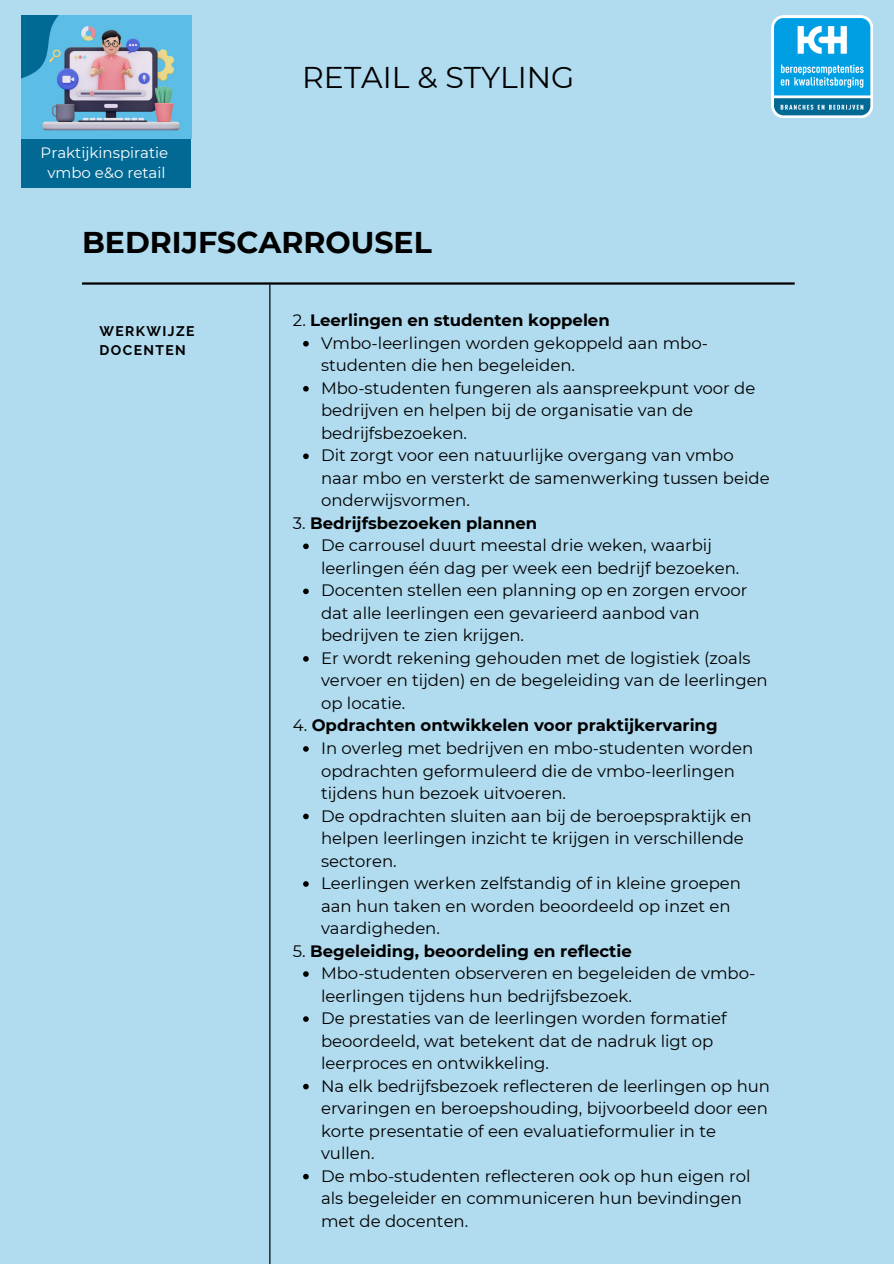
<style>
.page{position:relative;width:894px;height:1264px;background:#fff}
.page>*{position:absolute;margin:0;border:0;box-sizing:border-box;transform-origin:0 0}
.t1{font:700 30px "Montserrat";color:#000}
.t2{font:30px "Montserrat";color:#000}
.t3{font:16.5px/22.5px "Montserrat";color:#000}
.t4{font:15px/20.2px "Montserrat";color:#fff;text-align:center}
.t5{font:700 13.95px/19.2px "Raleway";letter-spacing:.1em;color:#000}
.s1{font-weight:700}
</style>
<div class="page">
<div style="left:0;top:0;width:893px;height:1263px;background:#b1dbee"></div>
<svg style="left:303px;top:341px;width:5px;height:5px"></svg>
<svg style="left:303px;top:386px;width:5px;height:5px"></svg>
<svg style="left:303px;top:453px;width:5px;height:6px"></svg>
<svg style="left:303px;top:543px;width:5px;height:6px"></svg>
<svg style="left:303px;top:588px;width:5px;height:6px"></svg>
<svg style="left:303px;top:656px;width:5px;height:5px"></svg>
<svg style="left:303px;top:746px;width:5px;height:5px"></svg>
<svg style="left:303px;top:813px;width:5px;height:6px"></svg>
<svg style="left:303px;top:881px;width:5px;height:5px"></svg>
<svg style="left:303px;top:971px;width:5px;height:5px"></svg>
<svg style="left:303px;top:1016px;width:5px;height:5px"></svg>
<svg style="left:303px;top:1083px;width:5px;height:6px"></svg>
<svg style="left:303px;top:1173px;width:5px;height:6px"></svg>
<hr style="left:269px;top:285px;width:1px;height:978px;background:#000">
<hr style="left:82px;top:1263px;width:712px;height:1px;background:#000">
<hr style="left:82px;top:282px;width:712px;height:3px;background:#000">
<img style="left:771px;top:16px;width:101px;height:101px">
<img style="left:22px;top:16px;width:170px;height:123px">
<div style="left:22px;top:139px;width:169px;height:49px;background:#026994"></div>
<p class="t4" style="left:41px;top:141px;width:129px">Praktijkinspiratie vmbo e&amp;o retail</p>
<h1 class="t2" style="left:302px;top:57px;width:273px">RETAIL &amp; STYLING</h1>
<h1 class="t1" style="left:82px;top:221px;width:351px">BEDRIJFSCARROUSEL</h1>
<p class="t5" style="left:100px;top:322px;width:96px">WERKWIJZE<br>DOCENTEN</p>
<p class="t3" style="left:321px;top:308px;width:450px;text-indent:-28px">2. <span class="s1">Leerlingen en studenten koppelen<br></span>Vmbo-leerlingen worden gekoppeld aan mbo&shy;studenten die hen begeleiden.<br>Mbo-studenten fungeren als aanspreekpunt voor de bedrijven en helpen bij de organisatie van de bedrijfsbezoeken.<br>Dit zorgt voor een natuurlijke overgang van vmbo naar mbo en versterkt de samenwerking tussen beide onderwijsvormen.</p>
<p class="t3" style="left:321px;top:511px;width:448px;text-indent:-28px">3. <span class="s1">Bedrijfsbezoeken plannen<br></span>De carrousel duurt meestal drie weken, waarbij leerlingen één dag per week een bedrijf bezoeken.<br>Docenten stellen een planning op en zorgen ervoor dat alle leerlingen een gevarieerd aanbod van bedrijven te zien krijgen.<br>Er wordt rekening gehouden met de logistiek (zoals vervoer en tijden) en de begeleiding van de leerlingen op locatie.</p>
<p class="t3" style="left:321px;top:713px;width:433px;text-indent:-28px">4. <span class="s1">Opdrachten ontwikkelen voor praktijkervaring<br></span>In overleg met bedrijven en mbo-studenten worden opdrachten geformuleerd die de vmbo-leerlingen tijdens hun bezoek uitvoeren.<br>De opdrachten sluiten aan bij de beroepspraktijk en helpen leerlingen inzicht te krijgen in verschillende sectoren.<br>Leerlingen werken zelfstandig of in kleine groepen aan hun taken en worden beoordeeld op inzet en vaardigheden.</p>
<p class="t3" style="left:321px;top:938px;width:450px;text-indent:-28px">5. <span class="s1">Begeleiding, beoordeling en reflectie<br></span>Mbo-studenten observeren en begeleiden de vmbo&shy;leerlingen tijdens hun bedrijfsbezoek.<br>De prestaties van de leerlingen worden formatief beoordeeld, wat betekent dat de nadruk ligt op leerproces en ontwikkeling.<br>Na elk bedrijfsbezoek reflecteren de leerlingen op hun ervaringen en beroepshouding, bijvoorbeeld door een korte presentatie of een evaluatieformulier in te vullen.<br>De mbo-studenten reflecteren ook op hun eigen rol als begeleider en communiceren hun bevindingen met de docenten.</p>
</div>
